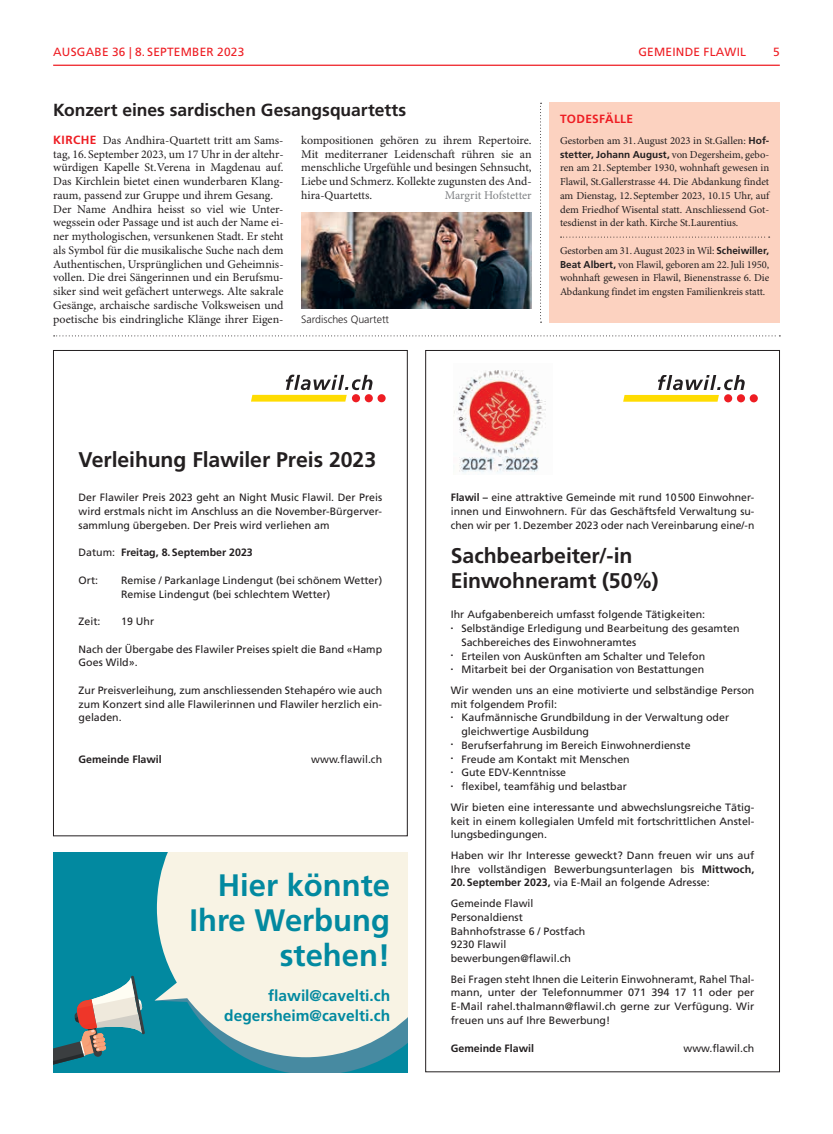
<style>
.page{position:relative;width:833px;height:1134px;background:#fff}
.page>*{position:absolute;margin:0;border:0;box-sizing:border-box;transform-origin:0 0}
.t1{font:700 31px/34.9px "Frutiger LT Std";color:#0289a0;text-align:right}
.t2{font:700 21.25px/25px "Frutiger LT Std";letter-spacing:-.005em;color:#231f20}
.t3{font:700 17.5px "Frutiger LT Std";letter-spacing:-.005em;color:#231f20}
.t4{font:700 15.5px/20.6px "Frutiger LT Std";color:#0289a0;text-align:right}
.t5{font:11.88px/13.8px "Minion Pro";color:#231f20}
.t6{font:11.88px "Frutiger LT Std";letter-spacing:.02em;color:#ee1d23}
.t7{font:11.88px "Minion Pro";letter-spacing:-.005em;color:#808285}
.t8{font:700 11.88px "Frutiger LT Std";letter-spacing:.03em;color:#ee1d23}
.t9{font:10.62px/13.8px "Frutiger LT Std";color:#231f20}
.t10{font:10.62px/13.8px "Minion Pro";letter-spacing:-.005em;color:#231f20;text-align:justify}
.t11{font:700 10.62px "Frutiger LT Std";color:#231f20}
.t12{font:300 10.62px "Frutiger LT Std";color:#231f20}
.t13{font:700 10px "Frutiger LT Std";letter-spacing:.005em;color:#231f20}
.s1{font-family:"Frutiger LT Std";font-weight:700;color:#ee1d23}
.s2{font-family:"Frutiger LT Std";font-weight:700;font-size:10px}
.s3{font-family:"Minion Pro";font-weight:400;font-size:10.62px}
.s4{font-weight:400}
.s5{font-weight:700}
</style>
<div class="page">
<hr style="left:53px;top:65px;width:727px;height:1px;background:#ee1d23">
<svg style="left:540px;top:103px;width:1px;height:220px"></svg>
<svg style="left:54px;top:335px;width:726px;height:1px"></svg>
<div style="left:53px;top:852px;width:354px;height:220px;background:#0289a0"></div>
<svg style="left:53px;top:976px;width:92px;height:89px"></svg>
<svg style="left:244px;top:1057px;width:142px;height:15px;fill:#478aa1"></svg>
<svg style="left:155px;top:852px;width:252px;height:205px;background:#d7e3da"></svg>
<div style="left:549px;top:103px;width:231px;height:220px;background:#fcd2c0"></div>
<svg style="left:560px;top:237px;width:209px;height:1px"></svg>
<img style="left:301px;top:213px;width:230px;height:96px">
<svg style="left:251px;top:375px;width:121px;height:27px"></svg>
<div style="left:352px;top:394px;width:8px;height:8px;background:#ee1d23;border-radius:50%"></div>
<div style="left:365px;top:394px;width:8px;height:8px;background:#ee1d23;border-radius:50%"></div>
<div style="left:377px;top:394px;width:9px;height:8px;background:#ee1d23;border-radius:50%"></div>
<img style="left:454px;top:370px;width:92px;height:103px">
<svg style="left:623px;top:375px;width:121px;height:27px"></svg>
<div style="left:724px;top:394px;width:8px;height:8px;background:#ee1d23;border-radius:50%"></div>
<div style="left:737px;top:394px;width:8px;height:8px;background:#ee1d23;border-radius:50%"></div>
<div style="left:749px;top:394px;width:9px;height:8px;background:#ee1d23;border-radius:50%"></div>
<p class="t6" style="left:53px;top:45px;width:18px">Ausgabe</p>
<p class="t6" style="left:112px;top:45px;width:64px">36 | 8. September</p>
<p class="t6" style="left:217px;top:45px;width:29px">2023</p>
<p class="t6" style="left:638px;top:45px;width:109px">GEMEINDE FLAWIL</p>
<p class="t6" style="left:773px;top:45px;width:8px">5</p>
<h3 class="t3" style="left:53px;top:100px;width:354px">Konzert eines sardischen Gesangsquartetts</h3>
<p class="t5" style="left:53px;top:134px;width:232px"><span class="s1">KIRCHE</span> Das Andhira-Quartett tritt am Sams&shy;tag, 16. September 2023, um 17 Uhr in der altehr&shy;würdigen Kapelle St.Verena in Magdenau auf.<br>Das Kirchlein bietet einen wunderbaren Klang&shy;raum, passend zur Gruppe und ihrem Gesang.<br>Der Name Andhira heisst so viel wie Unter&shy;wegssein oder Passage und ist auch der Name ei&shy;ner mythologischen, versunkenen Stadt. Er steht als Symbol für die musikalische Suche nach dem Authentischen, Ursprünglichen und Geheimnis&shy;vollen. Die drei Sängerinnen und ein Berufsmu&shy;siker sind weit gefächert unterwegs. Alte sakrale Gesänge, archaische sardische Volksweisen und poetische bis eindringliche Klänge ihrer Eigen-</p>
<p class="t5" style="left:301px;top:134px;width:232px;text-align:justify">kompositionen gehören zu ihrem Repertoire.<br>Mit mediterraner Leidenschaft rühren sie an menschliche Urgefühle und besingen Sehnsucht, Liebe und Schmerz. Kollekte zugunsten des And&shy;hira-Quartetts.</p>
<p class="t7" style="left:445px;top:188px;width:88px">Margrit Hofstetter</p>
<p class="t12" style="left:301px;top:313px;width:89px">Sardisches Quartett</p>
<p class="t8" style="left:560px;top:112px;width:75px">TODESFÄLLE</p>
<p class="t10" style="left:560px;top:134px;width:210px">Gestorben am 31.August 2023 in St.Gallen: <span class="s2">Hof-</span></p>
<p class="t13" style="left:560px;top:148px;width:211px">stetter, Johann August, <span class="s3">von Degersheim, gebo-</span></p>
<p class="t10" style="left:560px;top:162px;width:211px">ren am 21.September 1930, wohnhaft gewesen in Flawil, St.Gallerstrasse 44. Die Abdankung findet am Dienstag, 12.September 2023, 10.15 Uhr, auf dem Friedhof Wisental statt. Anschliessend Got&shy;tesdienst in der kath. Kirche St.Laurentius.</p>
<p class="t10" style="left:560px;top:244px;width:211px">Gestorben am 31.August 2023 in Wil: <span class="s2">Scheiwiller, Beat Albert,</span> von Flawil, geboren am 22.Juli 1950, wohnhaft gewesen in Flawil, Bienenstrasse 6. Die Abdankung findet im engsten Familienkreis statt.</p>
<h2 class="t2" style="left:79px;top:447px;width:299px">Verleihung Flawiler Preis 2023</h2>
<p class="t9" style="left:79px;top:491px;width:305px;text-align:justify">Der Flawiler Preis 2023 geht an Night Music Flawil. Der Preis wird erstmals nicht im Anschluss an die November-Bürgerver&shy;sammlung übergeben. Der Preis wird verliehen am</p>
<p class="t11" style="left:79px;top:546px;width:176px"><span class="s4">Datum:</span> Freitag, 8.September 2023</p>
<p class="t9" style="left:79px;top:573px;width:21px">Ort:</p>
<p class="t9" style="left:121px;top:573px;width:262px">Remise / Parkanlage Lindengut (bei schönem Wetter)<br>Remise Lindengut (bei schlechtem Wetter)</p>
<p class="t9" style="left:79px;top:615px;width:23px">Zeit:</p>
<p class="t9" style="left:121px;top:615px;width:35px">19 Uhr</p>
<p class="t9" style="left:79px;top:642px;width:305px">Nach der Übergabe des Flawiler Preises spielt die Band «Hamp<br>Goes Wild».</p>
<p class="t9" style="left:79px;top:683px;width:305px;text-align:justify">Zur Preisverleihung, zum anschliessenden Stehapéro wie auch zum Konzert sind alle Flawilerinnen und Flawiler herzlich ein&shy;geladen.</p>
<p class="t11" style="left:79px;top:753px;width:85px">Gemeinde Flawil</p>
<p class="t9" style="left:311px;top:752px;width:72px">www.flawil.ch</p>
<h1 class="t1" style="left:189px;top:868px;width:202px">Hier könnte<br>Ihre Werbung stehen!</h1>
<h3 class="t4" style="left:224px;top:985px;width:167px">flawil@cavelti.ch degersheim@cavelti.ch</h3>
<p class="t9" style="left:451px;top:491px;width:305px;text-align:justify"><span class="s5">Flawil –</span> eine attraktive Gemeinde mit rund 10500 Einwohner&shy;innen und Einwohnern. Für das Geschäftsfeld Verwaltung su&shy;chen wir per 1.Dezember 2023 oder nach Vereinbarung eine/-n</p>
<h2 class="t2" style="left:451px;top:543px;width:209px">Sachbearbeiter/-in<br>Einwohneramt (50%)</h2>
<p class="t9" style="left:451px;top:608px;width:256px">Ihr Aufgabenbereich umfasst folgende Tätigkeiten:</p>
<p class="t9" style="left:461px;top:621px;width:280px;text-indent:-11px"><sup>•</sup> Selbständige Erledigung und Bearbeitung des gesamten<br>Sachbereiches des Einwohneramtes</p>
<p class="t9" style="left:451px;top:649px;width:256px"><sup>•</sup> Erteilen von Auskünften am Schalter und Telefon</p>
<p class="t9" style="left:451px;top:659px;width:305px;line-height:20.6px"><sup>•</sup> Mitarbeit bei der Organisation von Bestattungen<br>Wir wenden uns an eine motivierte und selbständige Person</p>
<p class="t9" style="left:451px;top:697px;width:108px">mit folgendem Profil:</p>
<p class="t9" style="left:461px;top:711px;width:269px;text-indent:-11px"><sup>•</sup> Kaufmännische Grundbildung in der Verwaltung oder gleichwertige Ausbildung</p>
<p class="t9" style="left:451px;top:738px;width:241px"><sup>•</sup> Berufserfahrung im Bereich Einwohnerdienste</p>
<p class="t9" style="left:451px;top:752px;width:180px"><sup>•</sup> Freude am Kontakt mit Menschen</p>
<p class="t9" style="left:451px;top:766px;width:117px"><sup>•</sup> Gute EDV-Kenntnisse</p>
<p class="t9" style="left:451px;top:776px;width:305px;line-height:20.6px"><sup>•</sup> flexibel, teamfähig und belastbar<br>Wir bieten eine interessante und abwechslungsreiche Tätig-</p>
<p class="t9" style="left:451px;top:814px;width:305px">keit in einem kollegialen Umfeld mit fortschrittlichen Anstel&shy;lungsbedingungen.</p>
<p class="t9" style="left:451px;top:848px;width:305px;text-align:justify">Haben wir Ihr Interesse geweckt? Dann freuen wir uns auf Ihre vollständigen Bewerbungsunterlagen bis <span class="s5">Mittwoch, 20.September 2023,</span> via E-Mail an folgende Adresse:</p>
<p class="t9" style="left:451px;top:896px;width:136px">Gemeinde Flawil<br>Personaldienst<br>Bahnhofstrasse 6 / Postfach<br>9230 Flawil bewerbungen@flawil.ch</p>
<p class="t9" style="left:451px;top:972px;width:305px;text-align:justify">Bei Fragen steht Ihnen die Leiterin Einwohneramt, Rahel Thal&shy;mann, unter der Telefonnummer 071 394 17 11 oder per E-Mail rahel.thalmann@flawil.ch gerne zur Verfügung. Wir freuen uns auf Ihre Bewerbung!</p>
<p class="t11" style="left:451px;top:1041px;width:85px">Gemeinde Flawil</p>
<p class="t9" style="left:683px;top:1041px;width:72px">www.flawil.ch</p>
</div>
